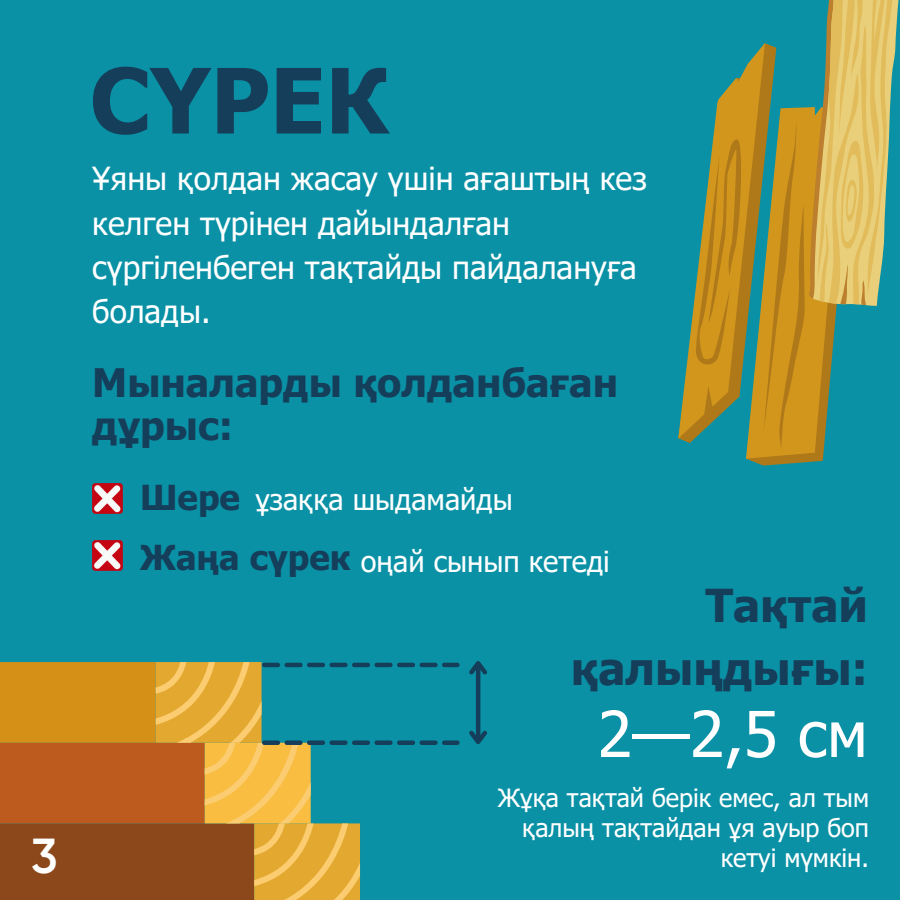
<style>
.page{position:relative;width:900px;height:900px;background:#0a91a5}
.page>*{position:absolute;margin:0;border:0;box-sizing:border-box;transform-origin:0 0}
.t1{font:700 90.2px "Tahoma";color:#153e5a}
.t2{font:63.3px "Tahoma";color:#fff}
.t3{font:600 49.1px "Gilroy";color:#fff}
.t4{font:700 45.3px/63px "Tahoma";color:#153e5a;text-align:right}
.t5{font:700 39.2px/43.5px "Tahoma";color:#153e5a}
.t6{font:700 34.3px "Tahoma";color:#153e5a}
.t7{font:31.8px/44.2px "Tahoma";color:#fff}
.t8{font:28.9px "Tahoma";color:#fff}
.t9{font:25.2px/30px "Tahoma";color:#fff;text-align:right}
</style>
<div class="page">
<svg style="left:678px;top:381px;width:146px;height:85px"></svg>
<svg style="left:685px;top:372px;width:32px;height:61px;fill:#d2961d"></svg>
<svg style="left:717px;top:372px;width:114px;height:77px;fill:#d2961d"></svg>
<svg style="left:686px;top:0;width:213px;height:372px"></svg>
<div style="left:0;top:823px;width:254px;height:77px;background:#8c481b"></div>
<div style="left:0;top:743px;width:205px;height:80px;background:#bd5a1e"></div>
<div style="left:0;top:662px;width:156px;height:81px;background:#d59017"></div>
<svg style="left:156px;top:661px;width:331px;height:239px"></svg>
<img style="left:92px;top:484px;width:30px;height:30px">
<img style="left:92px;top:540px;width:30px;height:30px">
<p class="t3" style="left:31px;top:827px;width:28px">3</p>
<p class="t1" style="left:90px;top:43px;width:300px">СҮРЕК</p>
<p class="t7" style="left:92px;top:156px;width:556px">Ұяны қолдан жасау үшін ағаштың кез келген түрінен дайындалған сүргіленбеген тақтайды пайдалануға болады.</p>
<p class="t5" style="left:92px;top:359px;width:527px">Мыналарды қолданбаған дұрыс:</p>
<p class="t6" style="left:140px;top:476px;width:101px">Шере</p>
<p class="t6" style="left:140px;top:536px;width:212px">Жаңа сүрек</p>
<p class="t8" style="left:255px;top:481px;width:259px">ұзаққа шыдамайды</p>
<p class="t8" style="left:361px;top:543px;width:251px">оңай сынып кетеді</p>
<p class="t4" style="left:571px;top:573px;width:299px">Тақтай қалыңдығы:</p>
<p class="t2" style="left:598px;top:694px;width:271px">2—2,5 см</p>
<p class="t9" style="left:498px;top:782px;width:373px">Жұқа тақтай берік емес, ал тым қалың тақтайдан ұя ауыр боп кетуі мүмкін.</p>
</div>
